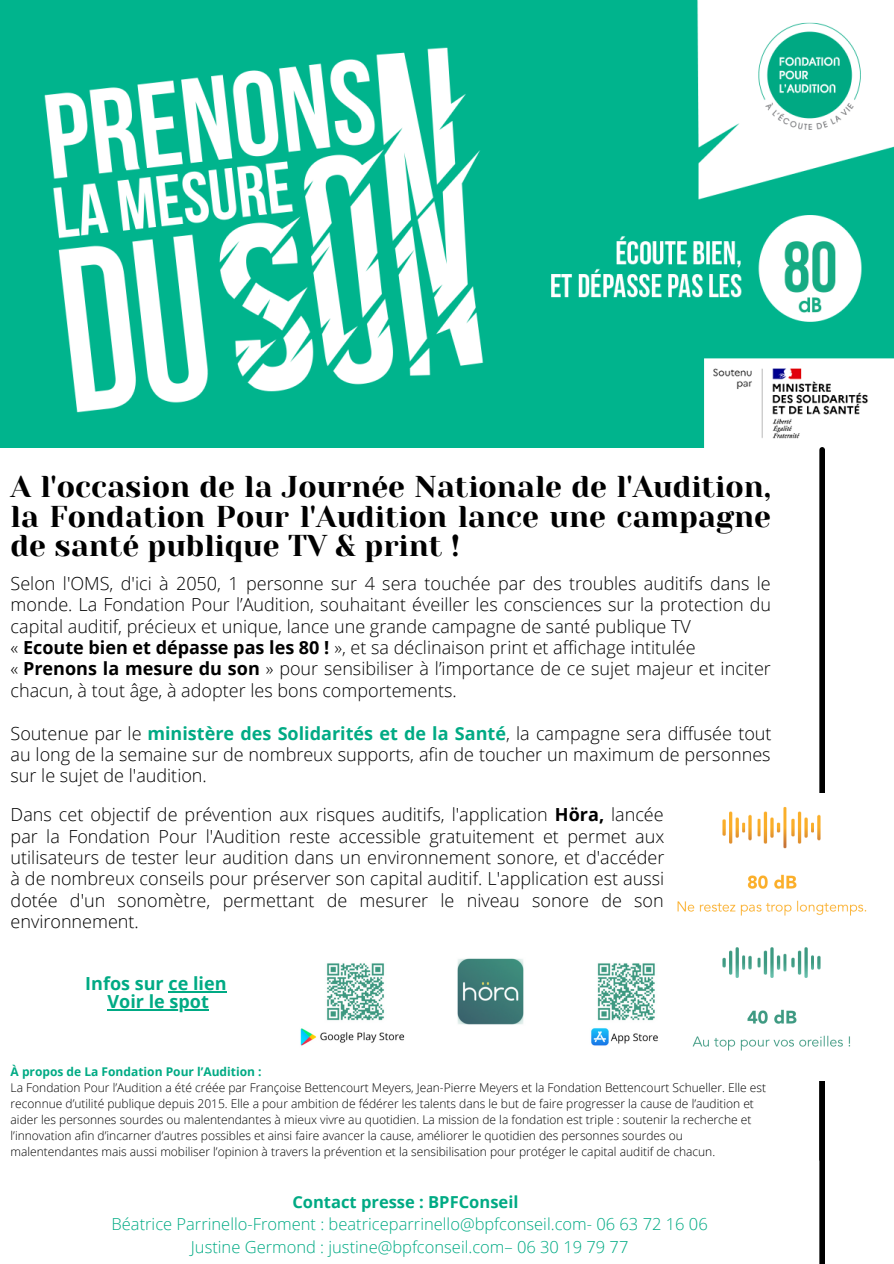
<style>
.page{position:relative;width:894px;height:1264px;background:#fff}
.page>*{position:absolute;margin:0;border:0;box-sizing:border-box;transform-origin:0 0}
.t1{font:30px/29.2px "Yeseva One";color:#000;text-align:justify}
.t2{font:300 18px/21.5px "Open Sans";color:#000;text-align:justify}
.t3{font:700 18px "Open Sans";color:#00aa84}
.t4{font:300 16.5px "Open Sans";color:#00aa84}
.t5{font:700 16.5px "Open Sans";color:#00aa84}
.t6{font:300 12px/16px "Open Sans";color:#000}
.t7{font:700 12px "Open Sans";color:#00aa84}
.s1{font-weight:700}
.s2{font-weight:700;color:#00aa84}
</style>
<div class="page">
<div style="left:819px;top:902px;width:5px;height:361px;background:#000"></div>
<img style="left:0;top:0;width:893px;height:447px">
<div style="left:819px;top:450px;width:5px;height:709px;background:#000"></div>
<img style="left:692px;top:931px;width:159px;height:149px">
<img style="left:677px;top:793px;width:190px;height:138px">
<img style="left:300px;top:958px;width:358px;height:88px">
<hr style="left:168px;top:991px;width:58px;height:1px;background:#00aa84">
<hr style="left:107px;top:1009px;width:102px;height:1px;background:#00aa84">
<p class="t1" style="left:11px;top:472px;width:761px">A l'occasion de la Journée Nationale de l'Audition, la Fondation Pour l'Audition lance une campagne de santé publique TV &amp; print !</p>
<p class="t2" style="left:11px;top:572px;width:761px">Selon l'OMS, d'ici à 2050, 1 personne sur 4 sera touchée par des troubles auditifs dans le monde. La Fondation Pour l’Audition, souhaitant éveiller les consciences sur la protection du capital auditif, précieux et unique, lance une grande campagne de santé publique TV</p>
<p class="t2" style="left:11px;top:636px;width:686px">« <span class="s1">Ecoute bien et dépasse pas les 80 !</span> », et sa déclinaison print et affichage intitulée</p>
<p class="t2" style="left:11px;top:657px;width:761px">« <span class="s1">Prenons la mesure du son</span> » pour sensibiliser à l’importance de ce sujet majeur et inciter chacun, à tout âge, à adopter les bons comportements.</p>
<p class="t2" style="left:11px;top:722px;width:762px">Soutenue par le <span class="s2">ministère des Solidarités et de la Santé</span>, la campagne sera diffusée tout au long de la semaine sur de nombreux supports, afin de toucher un maximum de personnes sur le sujet de l'audition.</p>
<p class="t2" style="left:11px;top:803px;width:655px">Dans cet objectif de prévention aux risques auditifs, l'application <span class="s1">Höra,</span> lancée par la Fondation Pour l'Audition reste accessible gratuitement et permet aux utilisateurs de tester leur audition dans un environnement sonore, et d'accéder à de nombreux conseils pour préserver son capital auditif. L'application est aussi dotée d'un sonomètre, permettant de mesurer le niveau sonore de son environnement.</p>
<p class="t3" style="left:85px;top:970px;width:143px">Infos sur ce lien</p>
<p class="t3" style="left:107px;top:988px;width:103px">Voir le spot</p>
<p class="t7" style="left:11px;top:1063px;width:252px">À propos de La Fondation Pour l’Audition :</p>
<p class="t6" style="left:11px;top:1079px;width:756px">La Fondation Pour l’Audition a été créée par Françoise Bettencourt Meyers, Jean-Pierre Meyers et la Fondation Bettencourt Schueller. Elle est reconnue d’utilité publique depuis 2015. Elle a pour ambition de fédérer les talents dans le but de faire progresser la cause de l’audition et aider les personnes sourdes ou malentendantes à mieux vivre au quotidien. La mission de la fondation est triple : soutenir la recherche et l’innovation afin d’incarner d’autres possibles et ainsi faire avancer la cause, améliorer le quotidien des personnes sourdes ou malentendantes mais aussi mobiliser l’opinion à travers la prévention et la sensibilisation pour protéger le capital auditif de chacun.</p>
<p class="t5" style="left:292px;top:1189px;width:227px">Contact presse : BPFConseil</p>
<p class="t4" style="left:111px;top:1212px;width:597px">Béatrice Parrinello-Froment : beatriceparrinello@bpfconseil.com- 06 63 72 16 06</p>
<p class="t4" style="left:191px;top:1234px;width:439px">Justine Germond : justine@bpfconseil.com– 06 30 19 79 77</p>
</div>
